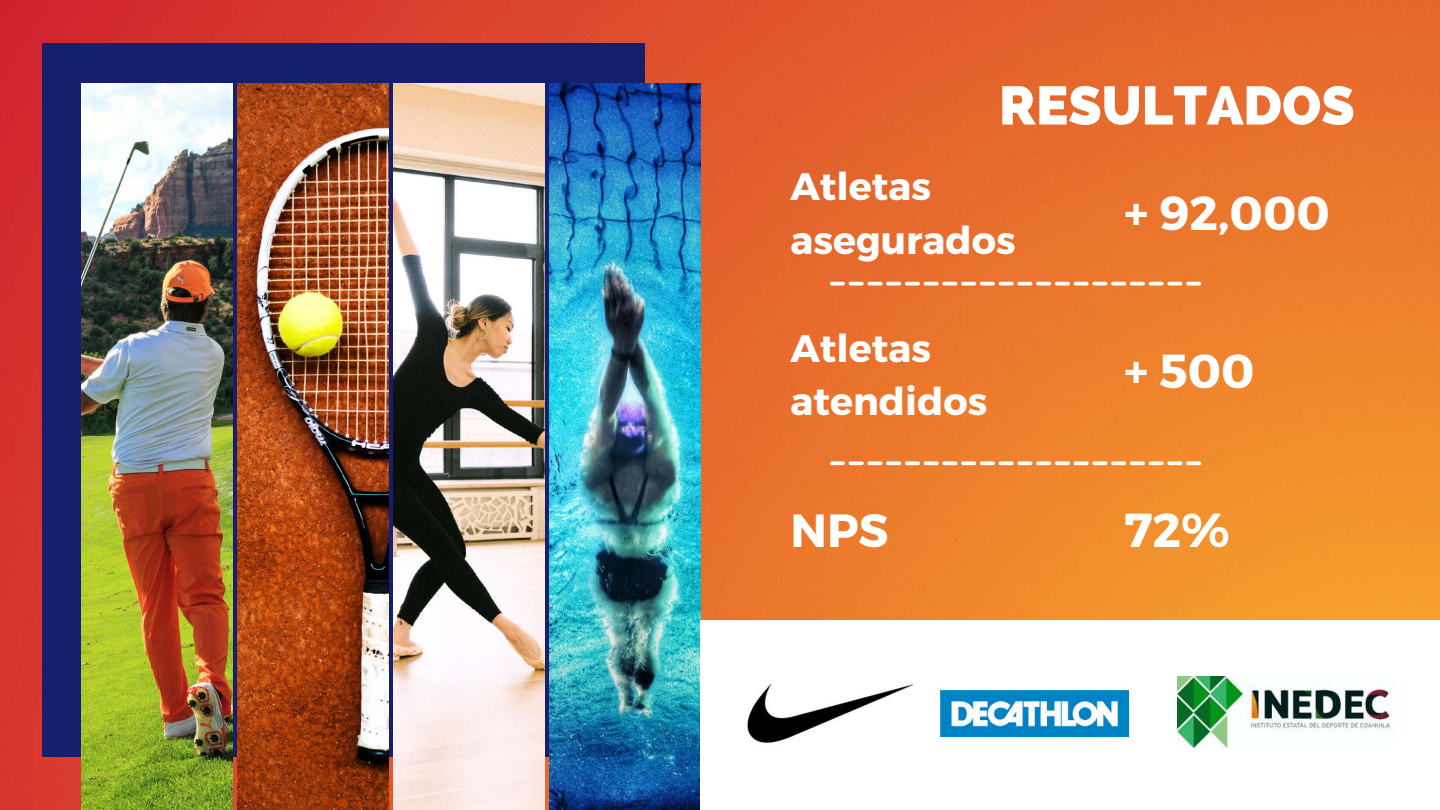
<style>
.page{position:relative;width:1440px;height:810px;background:#fff}
.page>*{position:absolute;margin:0;border:0;box-sizing:border-box;transform-origin:0 0}
.t1{font:800 54px "Raleway";color:#fff}
.t2{font:700 47.6px "Montserrat";color:#fff}
.t3{font:700 46.5px "Montserrat";color:#fff}
.t4{font:700 38.3px/53.2px "Montserrat";color:#fff}
</style>
<div class="page">
<img style="left:0;top:0;width:1440px;height:810px">
<div style="left:42px;top:43px;width:603px;height:713px;background:#151f6d"></div>
<img style="left:81px;top:83px;width:151px;height:727px">
<img style="left:237px;top:83px;width:151px;height:727px">
<img style="left:393px;top:83px;width:151px;height:727px">
<img style="left:549px;top:83px;width:151px;height:727px">
<svg style="left:830px;top:282px;width:371px;height:4px"></svg>
<svg style="left:830px;top:461px;width:371px;height:4px"></svg>
<div style="left:700px;top:620px;width:740px;height:190px;background:#fff"></div>
<img style="left:940px;top:690px;width:190px;height:48px">
<img style="left:747px;top:683px;width:166px;height:60px">
<img style="left:1177px;top:677px;width:215px;height:70px">
<h1 class="t1" style="left:999px;top:74px;width:357px">RESULTADOS</h1>
<p class="t4" style="left:790px;top:158px;width:227px">Atletas asegurados</p>
<p class="t4" style="left:790px;top:320px;width:198px">Atletas atendidos</p>
<p class="t2" style="left:1124px;top:182px;width:207px">+ 92,000</p>
<p class="t2" style="left:1124px;top:340px;width:132px">+ 500</p>
<p class="t3" style="left:790px;top:501px;width:100px">NPS</p>
<p class="t2" style="left:1124px;top:499px;width:107px">72%</p>
</div>
